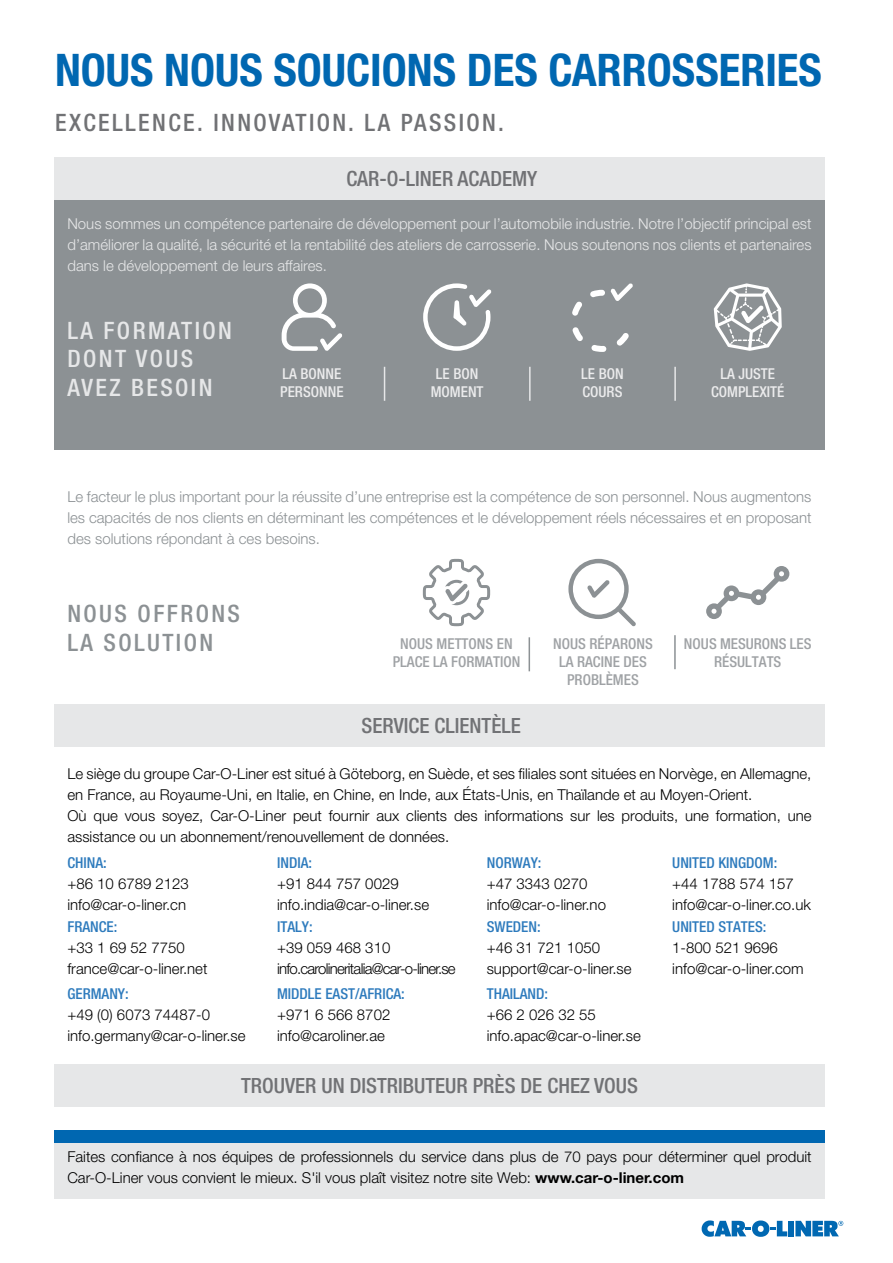
<style>
.page{position:relative;width:893px;height:1263px;background:#fff}
.page>*{position:absolute;margin:0;border:0;box-sizing:border-box;transform-origin:0 0}
.t1{font:700 condensed 45px "Helvetica Neue LT Pro";color:#0067b1}
.t2{font:500 condensed 24px "Helvetica Neue LT Pro";letter-spacing:.1em;color:#717275}
.t3{font:500 condensed 24px/28.8px "Helvetica Neue LT Pro";letter-spacing:.1em;color:#e6e7e8}
.t4{font:500 condensed 24px/28.8px "Helvetica Neue LT Pro";letter-spacing:.1em;color:#8c9194}
.t5{font:500 condensed 21px "Helvetica Neue LT Pro";color:#717275}
.t6{font:300 15px/21px "Helvetica Neue LT Pro";color:#000}
.t7{font:300 15px/21px "Helvetica Neue LT Pro";color:#e6e7e8;text-align:justify}
.t8{font:300 15px/21px "Helvetica Neue LT Pro";color:#8c9194;text-align:justify}
.t9{font:500 condensed 15px "Helvetica Neue LT Pro";color:#2e7bbd}
.t10{font:500 condensed 15px/18px "Helvetica Neue LT Pro";color:#9fa2a5;text-align:center}
.t11{font:500 condensed 15px "Helvetica Neue LT Pro";color:#ebebec}
.t12{font:300 15px "Helvetica Neue LT Pro";letter-spacing:-.05em;color:#000}
.s1{font-weight:700}
</style>
<div class="page">
<svg style="left:702px;top:1220px;width:85px;height:17px"></svg>
<div style="left:788px;top:1221px;width:6px;height:15px;background:#0068b2"></div>
<svg style="left:795px;top:1221px;width:48px;height:15px"></svg>
<div style="left:54px;top:200px;width:771px;height:250px;background:#8c9194"></div>
<div style="left:54px;top:704px;width:771px;height:43px;background:#e6e7e8"></div>
<div style="left:54px;top:157px;width:771px;height:43px;background:#e6e7e8"></div>
<div style="left:54px;top:1064px;width:771px;height:43px;background:#e6e7e8"></div>
<hr style="left:384px;top:367px;width:1px;height:34px;background:#e6e7e8">
<hr style="left:529px;top:367px;width:2px;height:34px;background:#e6e7e8">
<hr style="left:529px;top:637px;width:1px;height:34px;background:#8c9194">
<hr style="left:674px;top:367px;width:2px;height:34px;background:#e6e7e8">
<hr style="left:674px;top:635px;width:2px;height:34px;background:#8c9194">
<div style="left:54px;top:1140px;width:771px;height:59px;background:#e6e7e8"></div>
<div style="left:54px;top:1130px;width:771px;height:13px;background:#0067b1"></div>
<svg style="left:282px;top:283px;width:60px;height:68px"></svg>
<svg style="left:423px;top:283px;width:68px;height:68px"></svg>
<svg style="left:572px;top:301px;width:10px;height:15px"></svg>
<svg style="left:616px;top:333px;width:13px;height:13px"></svg>
<svg style="left:572px;top:327px;width:11px;height:14px"></svg>
<svg style="left:591px;top:345px;width:15px;height:7px"></svg>
<svg style="left:590px;top:283px;width:43px;height:18px"></svg>
<svg style="left:714px;top:283px;width:68px;height:68px"></svg>
<svg style="left:706px;top:566px;width:83px;height:53px"></svg>
<svg style="left:568px;top:559px;width:68px;height:67px"></svg>
<svg style="left:423px;top:559px;width:67px;height:67px"></svg>
<p class="t1" style="left:55px;top:43px;width:768px">NOUS NOUS SOUCIONS DES CARROSSERIES</p>
<p class="t2" style="left:55px;top:109px;width:450px">EXCELLENCE. INNOVATION. LA PASSION.</p>
<p class="t5" style="left:346px;top:166px;width:192px">CAR-O-LINER ACADEMY</p>
<p class="t7" style="left:67px;top:213px;width:746px">Nous sommes un compétence partenaire de développement pour l’automobile industrie. Notre l’objectif principal est d’améliorer la qualité, la sécurité et la rentabilité des ateliers de carrosserie. Nous soutenons nos clients et partenaires dans le développement de leurs affaires.</p>
<p class="t3" style="left:67px;top:315px;width:166px">LA FORMATION<br>DONT VOUS<br>AVEZ BESOIN</p>
<p class="t11" style="left:282px;top:365px;width:60px">LA BONNE</p>
<p class="t11" style="left:280px;top:383px;width:65px">PERSONNE</p>
<p class="t11" style="left:436px;top:365px;width:44px">LE BON</p>
<p class="t11" style="left:431px;top:383px;width:54px">MOMENT</p>
<p class="t11" style="left:581px;top:365px;width:44px">LE BON</p>
<p class="t11" style="left:582px;top:383px;width:42px">COURS</p>
<p class="t11" style="left:720px;top:365px;width:56px">LA JUSTE</p>
<p class="t11" style="left:711px;top:383px;width:75px">COMPLEXITÉ</p>
<p class="t8" style="left:67px;top:486px;width:746px">Le facteur le plus important pour la réussite d’une entreprise est la compétence de son personnel. Nous augmentons les capacités de nos clients en déterminant les compétences et le développement réels nécessaires et en proposant des solutions répondant à ces besoins.</p>
<p class="t4" style="left:67px;top:599px;width:174px">NOUS OFFRONS<br>LA SOLUTION</p>
<p class="t10" style="left:393px;top:635px;width:129px">NOUS METTONS EN<br>PLACE LA FORMATION</p>
<p class="t5" style="left:361px;top:713px;width:161px">SERVICE CLIENTÈLE</p>
<p class="t10" style="left:553px;top:635px;width:101px">NOUS RÉPARONS<br>LA RACINE DES<br>PROBLÈMES</p>
<p class="t10" style="left:684px;top:635px;width:129px">NOUS MESURONS LES<br>RÉSULTATS</p>
<p class="t6" style="left:67px;top:763px;width:746px">Le siège du groupe Car-O-Liner est situé à Göteborg, en Suède, et ses filiales sont situées en Norvège, en Allemagne, en France, au Royaume-Uni, en Italie, en Chine, en Inde, aux États-Unis, en Thaïlande et au Moyen-Orient.</p>
<p class="t6" style="left:67px;top:805px;width:746px">Où que vous soyez, Car-O-Liner peut fournir aux clients des informations sur les produits, une formation, une assistance ou un abonnement/renouvellement de données.</p>
<p class="t9" style="left:67px;top:853px;width:41px">CHINA:</p>
<p class="t6" style="left:67px;top:872px;width:123px">+86 10 6789 2123</p>
<p class="t6" style="left:67px;top:893px;width:120px">info@car-o-liner.cn</p>
<p class="t9" style="left:67px;top:918px;width:51px">FRANCE:</p>
<p class="t6" style="left:67px;top:937px;width:119px">+33 1 69 52 7750</p>
<p class="t6" style="left:67px;top:958px;width:142px">france@car-o-liner.net</p>
<p class="t9" style="left:67px;top:985px;width:63px">GERMANY:</p>
<p class="t6" style="left:67px;top:1004px;width:144px">+49 (0) 6073 74487-0</p>
<p class="t6" style="left:67px;top:1025px;width:180px">info.germany@car-o-liner.se</p>
<p class="t9" style="left:277px;top:853px;width:36px">INDIA:</p>
<p class="t6" style="left:277px;top:872px;width:123px">+91 844 757 0029</p>
<p class="t6" style="left:277px;top:893px;width:154px">info.india@car-o-liner.se</p>
<p class="t9" style="left:277px;top:918px;width:37px">ITALY:</p>
<p class="t6" style="left:277px;top:937px;width:115px">+39 059 468 310</p>
<p class="t12" style="left:277px;top:960px;width:180px">info.carolineritalia@car-o-liner.se</p>
<p class="t9" style="left:277px;top:985px;width:129px">MIDDLE EAST/AFRICA:</p>
<p class="t6" style="left:277px;top:1004px;width:115px">+971 6 566 8702</p>
<p class="t6" style="left:277px;top:1025px;width:109px">info@caroliner.ae</p>
<p class="t9" style="left:487px;top:853px;width:56px">NORWAY:</p>
<p class="t6" style="left:487px;top:872px;width:102px">+47 3343 0270</p>
<p class="t6" style="left:487px;top:893px;width:121px">info@car-o-liner.no</p>
<p class="t9" style="left:487px;top:918px;width:55px">SWEDEN:</p>
<p class="t6" style="left:487px;top:937px;width:115px">+46 31 721 1050</p>
<p class="t6" style="left:487px;top:958px;width:146px">support@car-o-liner.se</p>
<p class="t9" style="left:487px;top:985px;width:63px">THAILAND:</p>
<p class="t6" style="left:487px;top:1004px;width:111px">+66 2 026 32 55</p>
<p class="t6" style="left:487px;top:1025px;width:156px">info.apac@car-o-liner.se</p>
<p class="t5" style="left:241px;top:1073px;width:398px">TROUVER UN DISTRIBUTEUR PRÈS DE CHEZ VOUS</p>
<p class="t9" style="left:672px;top:853px;width:106px">UNITED KINGDOM:</p>
<p class="t6" style="left:672px;top:872px;width:123px">+44 1788 574 157</p>
<p class="t6" style="left:672px;top:893px;width:140px">info@car-o-liner.co.uk</p>
<p class="t9" style="left:672px;top:918px;width:96px">UNITED STATES:</p>
<p class="t6" style="left:672px;top:937px;width:107px">1-800 521 9696</p>
<p class="t6" style="left:672px;top:958px;width:133px">info@car-o-liner.com</p>
<p class="t6" style="left:67px;top:1146px;width:746px">Faites confiance à nos équipes de professionnels du service dans plus de 70 pays pour déterminer quel produit<br>Car-O-Liner vous convient le mieux. S'il vous plaît visitez notre site Web: <span class="s1">www.car-o-liner.com</span></p>
</div>
